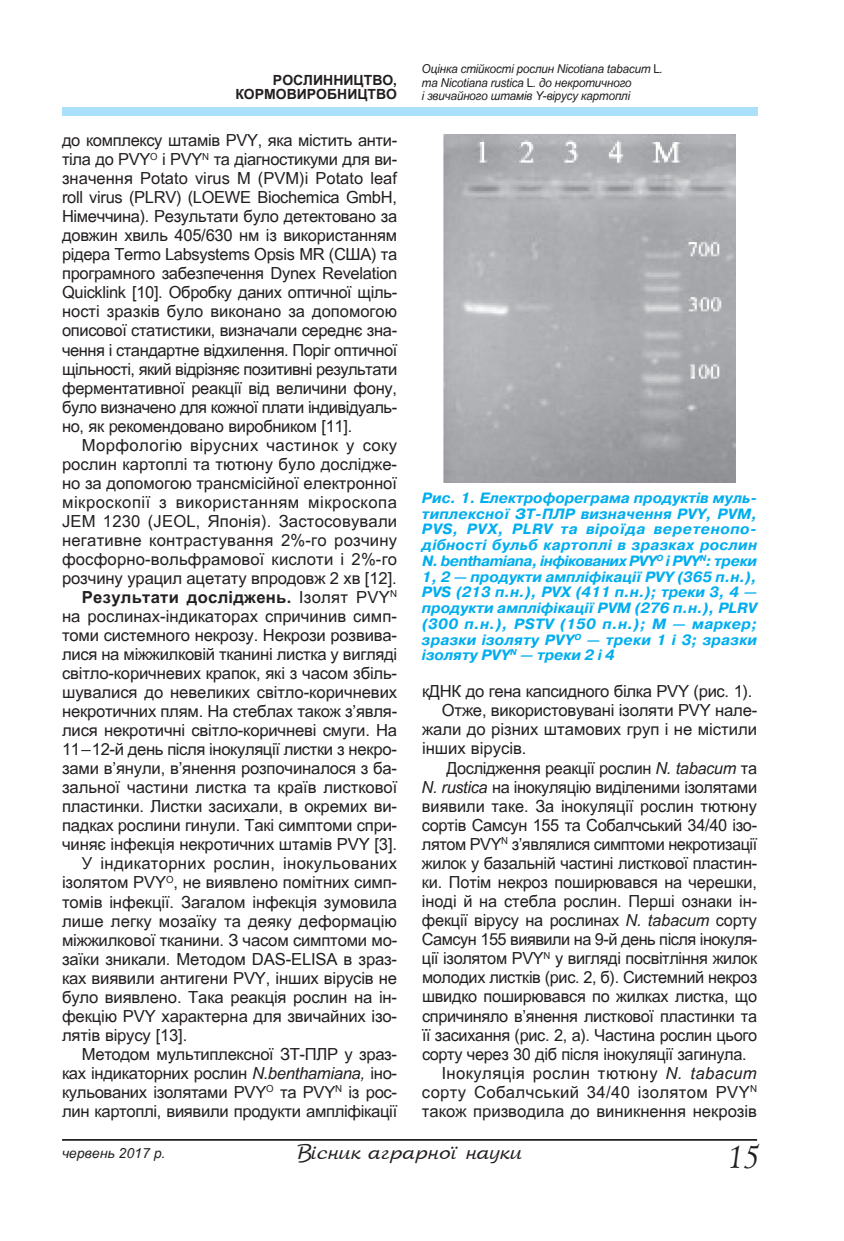
<style>
.page{position:relative;width:844px;height:1241px;background:#fff}
.page>*{position:absolute;margin:0;border:0;box-sizing:border-box;transform-origin:0 0}
.t1{font:italic 31.5px "Lazurski C";color:#231f20}
.t2{font:21px "AS Arbat";color:#231f20}
.t3{font:16.62px/19.1px "Visnyk";letter-spacing:-.01em;color:#231f20;text-align:justify}
.t4{font:16.62px "Visnyk";letter-spacing:.025em;color:#231f20}
.t5{font:16.62px "Visnyk";letter-spacing:-.03em;color:#231f20}
.t6{font:16.62px "Visnyk";letter-spacing:.01em;color:#231f20}
.t7{font:16.62px "Visnyk";letter-spacing:.03em;color:#231f20}
.t8{font:16.62px "Visnyk";letter-spacing:.015em;color:#231f20}
.t9{font:16.62px "Visnyk";letter-spacing:.02em;color:#231f20}
.t10{font:700 16.62px "Visnyk";letter-spacing:.015em;color:#231f20}
.t11{font:italic 700 14.88px/15.8px "Pragmatica C";color:#00aeef}
.t12{font:700 14px/14px "Visnyk";color:#231f20;text-align:right}
.t13{font:italic 14px "Visnyk";color:#231f20}
.t14{font:italic 12.25px/13.1px "Visnyk";letter-spacing:-.02em;color:#231f20;scale:.96 1}
.s1{font-style:normal}
.s2{font-weight:400}
.s3{font-style:italic}
</style>
<div class="page">
<div style="left:62px;top:108px;width:694px;height:8px;background:#aae0f9"></div>
<hr style="left:62px;top:1138px;width:694px;height:2px;background:#231f20">
<img style="left:443px;top:134px;width:292px;height:348px">
<p class="t12" style="left:235px;top:73px;width:163px">Рослинництво, кормовиробництво</p>
<p class="t14" style="left:422px;top:63px;width:253px">Оцінка стійкості рослин Nicotiana tabacum <span class="s1">L</span>. та Nicotiana rustica <span class="s1">L</span>. до некротичного<br>і звичайного штамів Y-вірусу картоплі</p>
<p class="t3" style="left:62px;top:131px;width:337px">до комплексу штамів PVY, яка містить анти&shy;тіла до PVY<sup>O</sup> і PVY<sup>N</sup> та діагностикуми для ви&shy;значення Potato virus M (PVM)і Potato leaf roll virus (PLRV) (LOEWE Biochemica GmbH, Німеччина). Результати було детектовано за довжин хвиль 405/630 нм із використанням рідера Termo Labsystems Opsis MR (США) та програмного забезпечення Dynex Revelation Quicklink [10]. Обробку даних оптичної щіль&shy;ності зразків було виконано за допомогою описової статистики, визначали середнє зна&shy;чення і стандартне відхилення. Поріг оптичної щільності, який відрізняє позитивні результати ферментативної реакції від величини фону, було визначено для кожної плати індивідуаль&shy;но, як рекомендовано виробником [11].</p>
<p class="t4" style="left:82px;top:435px;width:316px">Морфологію вірусних частинок у соку</p>
<p class="t3" style="left:62px;top:454px;width:336px">рослин картоплі та тютюну було дослідже-</p>
<p class="t3" style="left:62px;top:473px;width:336px">но за допомогою трансмісійної електронної</p>
<p class="t7" style="left:62px;top:492px;width:336px">мікроскопії з використанням мікроскопа</p>
<p class="t6" style="left:62px;top:511px;width:336px">JEM 1230 (JEOL, Японія). Застосовували</p>
<p class="t8" style="left:62px;top:530px;width:336px">негативне контрастування 2%-го розчину</p>
<p class="t6" style="left:62px;top:549px;width:336px">фосфорно-вольфрамової кислоти і 2%-го</p>
<p class="t3" style="left:62px;top:568px;width:336px">розчину урацил ацетату впродовж 2 хв [12].</p>
<p class="t10" style="left:82px;top:588px;width:317px">Результати досліджень. <span class="s2">І золят PVY</span><sup>N</sup></p>
<p class="t3" style="left:62px;top:606px;width:336px">на рослинах-індикаторах спричинив симп-</p>
<p class="t3" style="left:62px;top:625px;width:336px">томи системного некрозу. Некрози розвива-</p>
<p class="t3" style="left:62px;top:644px;width:337px">лися на міжжилковій тканині листка у вигляді</p>
<p class="t3" style="left:62px;top:663px;width:336px">світло-коричневих крапок, які з часом збіль-</p>
<p class="t3" style="left:62px;top:682px;width:336px">шувалися до невеликих світло-коричневих</p>
<p class="t3" style="left:62px;top:701px;width:336px">некротичних плям. На стеблах також з’явля-</p>
<p class="t3" style="left:62px;top:720px;width:336px">лися некротичні світло-коричневі смуги. На</p>
<p class="t3" style="left:62px;top:739px;width:336px">11–12-й день після інокуляції листки з некро-</p>
<p class="t3" style="left:62px;top:758px;width:336px">зами в’янули, в’янення розпочиналося з ба-</p>
<p class="t3" style="left:62px;top:777px;width:337px">зальної частини листка та країв листкової</p>
<p class="t3" style="left:62px;top:796px;width:336px">пластинки. Листки засихали, в окремих ви-</p>
<p class="t3" style="left:62px;top:815px;width:336px">падках рослини гинули. Такі симптоми спри-</p>
<p class="t3" style="left:62px;top:834px;width:336px">чиняє інфекція некротичних штамів PVY [3].</p>
<p class="t9" style="left:82px;top:854px;width:317px">У індикаторних рослин, інокульованих</p>
<p class="t3" style="left:62px;top:872px;width:336px">ізолятом PVY<sup>O</sup>, не виявлено помітних симп-</p>
<p class="t3" style="left:62px;top:892px;width:336px">томів інфекції. Загалом інфекція зумовила</p>
<p class="t3" style="left:62px;top:911px;width:336px">лише легку мозаїку та деяку деформацію</p>
<p class="t3" style="left:62px;top:930px;width:336px">міжжилкової тканини. З часом симптоми мо-</p>
<p class="t3" style="left:62px;top:949px;width:336px">заїки зникали. Методом DAS-ELISA в зраз-</p>
<p class="t3" style="left:62px;top:968px;width:336px">ках виявили антигени PVY, інших вірусів не</p>
<p class="t3" style="left:62px;top:987px;width:336px">було виявлено. Така реакція рослин на ін-</p>
<p class="t3" style="left:62px;top:1006px;width:336px">фекцію PVY характерна для звичайних ізо-</p>
<p class="t3" style="left:62px;top:1025px;width:127px">лятів вірусу [13].</p>
<p class="t3" style="left:82px;top:1044px;width:316px">Методом мультиплексної ЗТ-ПЛР у зраз-</p>
<p class="t3" style="left:62px;top:1063px;width:336px">ках індикаторних рослин <span class="s3">N.benthamiana,</span> іно-</p>
<p class="t3" style="left:62px;top:1082px;width:336px">кульованих ізолятами PVY<sup>O</sup> та PVY<sup>N</sup> із рос-</p>
<p class="t3" style="left:62px;top:1101px;width:336px">лин картоплі, виявили продукти ампліфікації</p>
<p class="t11" style="left:422px;top:489px;width:336px">Рис. 1. Електрофореграма продуктів муль&shy;типлексної ЗТ-ПЛР визначення PVY, PVM</p>
<p class="t11" style="left:751px;top:505px;width:7px">,</p>
<p class="t11" style="left:422px;top:521px;width:12px">PVS</p>
<p class="t11" style="left:422px;top:521px;width:336px;text-align:justify;text-indent:31px">, PVX, PLRV та віроїда веретенопо&shy;дібності бульб картоплі в зразках рослин N. benthamiana, інфікованих PVY<sup>O</sup> і PVY<sup>N</sup>: треки 1, 2 — продукти ампліфікації PVY (365 п.н.), PVS</p>
<p class="t11" style="left:422px;top:584px;width:336px;text-indent:34px">(213 п.н.), PVX (411 п.н.); треки 3, 4 — продукти ампліфікації PVM</p>
<p class="t11" style="left:634px;top:600px;width:115px">(276 п.н.), PLRV</p>
<p class="t11" style="left:422px;top:615px;width:336px;text-align:justify;text-indent:138px">(150 п.н.); М — маркер; зразки ізоляту PVY<sup>O</sup> — треки 1 і 3; зразки ізоляту PVY<sup>N</sup> — треки 2 і 4</p>
<p class="t11" style="left:422px;top:615px;width:104px">(300 п.н.), PSTV</p>
<p class="t3" style="left:422px;top:681px;width:332px">кДНК до гена капсидного білка PVY (рис. 1).</p>
<p class="t3" style="left:442px;top:700px;width:317px">Отже, використовувані ізоляти PVY нале-</p>
<p class="t3" style="left:422px;top:720px;width:336px">жали до різних штамових груп і не містили</p>
<p class="t3" style="left:422px;top:739px;width:106px">інших вірусів.</p>
<p class="t3" style="left:446px;top:758px;width:312px">Дослідження реакції рослин <span class="s3">N. tabacum</span> та</p>
<p class="t3" style="left:422px;top:777px;width:336px"><span class="s3">N. rustica</span> на інокуляцію виділеними ізолятами</p>
<p class="t3" style="left:422px;top:796px;width:336px">виявили таке. За інокуляції рослин тютюну</p>
<p class="t3" style="left:422px;top:815px;width:336px">сортів Самсун 155 та Собалчський 34/40 ізо-</p>
<p class="t5" style="left:422px;top:834px;width:336px">лятом PVY<sup>N</sup> з’являлися симптоми некротизації</p>
<p class="t3" style="left:422px;top:853px;width:336px">жилок у базальній частині листкової пластин-</p>
<p class="t3" style="left:422px;top:872px;width:336px">ки. Потім некроз поширювався на черешки,</p>
<p class="t3" style="left:422px;top:891px;width:336px">іноді й на стебла рослин. Перші ознаки ін-</p>
<p class="t3" style="left:422px;top:910px;width:336px">фекції вірусу на рослинах <span class="s3">N. tabacum</span> сорту</p>
<p class="t5" style="left:422px;top:929px;width:336px">Самсун 155 виявили на 9-й день після інокуля-</p>
<p class="t3" style="left:422px;top:948px;width:336px">ції ізолятом PVY<sup>N</sup> у вигляді посвітління жилок</p>
<p class="t3" style="left:422px;top:967px;width:336px">молодих листків (рис. 2, б). Системний некроз</p>
<p class="t3" style="left:422px;top:986px;width:336px">швидко поширювався по жилках листка, що</p>
<p class="t3" style="left:422px;top:1005px;width:336px">спричиняло в’янення листкової пластинки та</p>
<p class="t3" style="left:422px;top:1024px;width:336px">її засихання (рис. 2, а). Частина рослин цього</p>
<p class="t3" style="left:422px;top:1044px;width:326px">сорту через 30 діб після інокуляції загинула.</p>
<p class="t4" style="left:441px;top:1063px;width:317px">І нокуляція рослин тютюну <span class="s3">N. tabacum</span></p>
<p class="t4" style="left:422px;top:1082px;width:336px">сорту Собалчський 34/40 ізолятом PVY<sup>N</sup></p>
<p class="t3" style="left:422px;top:1101px;width:336px">також призводила до виникнення некрозів</p>
<p class="t13" style="left:62px;top:1145px;width:105px">червень 2017 р.</p>
<p class="t2" style="left:297px;top:1138px;width:226px">Вісник аграрної науки</p>
<h1 class="t1" style="left:723px;top:1136px;width:35px">15</h1>
</div>
